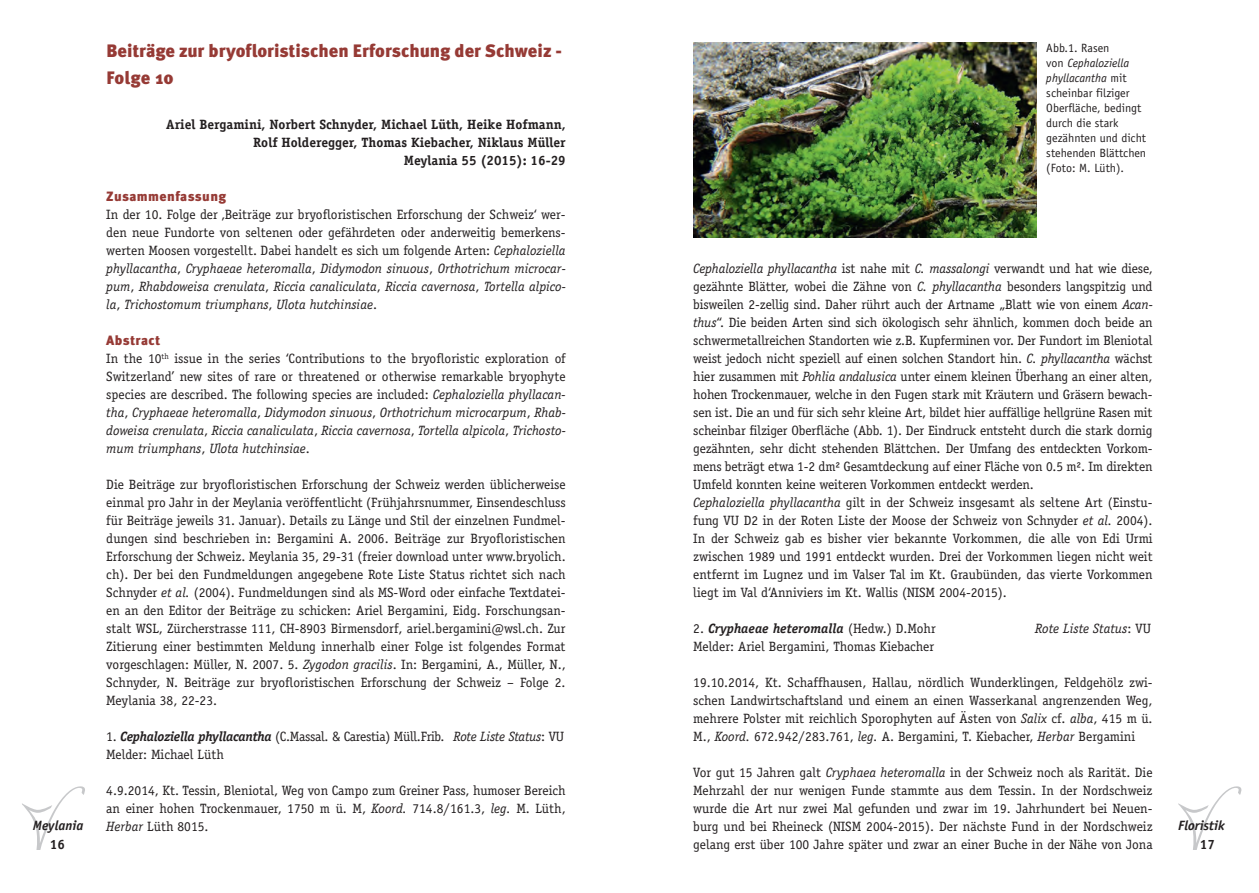
<style>
.page{position:relative;width:1259px;height:893px;background:#fff}
.page>*{position:absolute;margin:0;border:0;box-sizing:border-box;transform-origin:0 0}
.t1{font:900 18px/27px "Meta OT";color:#963a35}
.t2{font:13.5px/18px "Officina Serif";letter-spacing:-.01em;color:#231f20;text-align:justify}
.t3{font:700 13.5px/18px "Officina Serif";color:#231f20;text-align:right}
.t4{font:italic 700 13.5px "Officina Serif";color:#231f20}
.t5{font:900 13.5px "Meta OT";letter-spacing:.025em;color:#963a35}
.t6{font:italic 13.5px "Officina Serif";color:#231f20}
.t7{font:italic 700 13.5px "Officina Sans";color:#231f20}
.t8{font:700 13.5px "Officina Sans";color:#231f20}
.t9{font:12px/15px "Officina Sans";color:#231f20}
.s1{font-style:italic}
.s2{font-weight:700;font-style:italic}
.s3{font-weight:400;font-style:normal}
.s4{font-style:normal}
</style>
<div class="page">
<svg style="left:1178px;top:786px;width:63px;height:64px"></svg>
<svg style="left:22px;top:786px;width:63px;height:64px"></svg>
<img style="left:693px;top:43px;width:343px;height:194px">
<p class="t9" style="left:1046px;top:40px;width:101px">Abb.1. Rasen<br>von <span class="s1">Cephaloziella phyllacantha</span> mit scheinbar filziger<br>Oberfläche, bedingt durch die stark gezähnten und dicht stehenden Blättchen (Foto: M. Lüth).</p>
<h1 class="t1" style="left:106px;top:38px;width:457px">Beiträge zur bryofloristischen Erforschung der Schweiz -<br>Folge 10</h1>
<p class="t3" style="left:166px;top:116px;width:401px">Ariel Bergamini, Norbert Schnyder, Michael Lüth, Heike Hofmann,<br>Rolf Holderegger, Thomas Kiebacher, Niklaus Müller<br>Meylania 55 (2015): 16-29</p>
<p class="t5" style="left:106px;top:189px;width:121px">Zusammenfassung</p>
<p class="t2" style="left:106px;top:206px;width:461px">In der 10. Folge der ‚Beiträge zur bryofloristischen Erforschung der Schweiz‘ wer&shy;den neue Fundorte von seltenen oder gefährdeten oder anderweitig bemerkens&shy;werten Moosen vorgestellt. Dabei handelt es sich um folgende Arten: <span class="s1">Cephaloziella phyllacantha</span>, <span class="s1">Cryphaeae heteromalla</span>, <span class="s1">Didymodon sinuous</span>, <span class="s1">Orthotrichum microcar&shy;pum</span>, <span class="s1">Rhabdoweisa crenulata</span>, <span class="s1">Riccia canaliculata</span>, <span class="s1">Riccia cavernosa</span>, <span class="s1">Tortella alpico&shy;la</span>, <span class="s1">Trichostomum triumphans</span>, <span class="s1">Ulota hutchinsiae</span>.</p>
<p class="t5" style="left:106px;top:332px;width:56px">Abstract</p>
<p class="t2" style="left:106px;top:350px;width:461px">In the 10<sup>th</sup> issue in the series ‘Contributions to the bryofloristic exploration of Switzerland’ new sites of rare or threatened or otherwise remarkable bryophyte species are described. The following species are included: <span class="s1">Cephaloziella phyllacan&shy;tha</span>, <span class="s1">Cryphaeae heteromalla</span>, <span class="s1">Didymodon sinuous</span>, <span class="s1">Orthotrichum microcarpum</span>, <span class="s1">Rhab&shy;doweisa crenulata</span>, <span class="s1">Riccia canaliculata</span>, <span class="s1">Riccia cavernosa</span>, <span class="s1">Tortella alpicola</span>, <span class="s1">Trichosto&shy;mum triumphans</span>, <span class="s1">Ulota hutchinsiae</span>.</p>
<p class="t2" style="left:106px;top:476px;width:461px">Die Beiträge zur bryofloristischen Erforschung der Schweiz werden üblicherweise einmal pro Jahr in der Meylania veröffentlicht (Frühjahrsnummer, Einsendeschluss für Beiträge jeweils 31. Januar). Details zu Länge und Stil der einzelnen Fundmel&shy;dungen sind beschrieben in: Bergamini A. 2006. Beiträge zur Bryofloristischen Erforschung der Schweiz. Meylania 35, 29-31 (freier download unter www.bryolich. ch). Der bei den Fundmeldungen angegebene Rote Liste Status richtet sich nach Schnyder <span class="s1">et al.</span> (2004). Fundmeldungen sind als MS-Word oder einfache Textdatei&shy;en an den Editor der Beiträge zu schicken: Ariel Bergamini, Eidg. Forschungsan&shy;stalt WSL, Zürcherstrasse 111, CH-8903 Birmensdorf, ariel.bergamini@wsl.ch. Zur Zitierung einer bestimmten Meldung innerhalb einer Folge ist folgendes Format vorgeschlagen: Müller, N. 2007. 5. <span class="s1">Zygodon gracilis</span>. In: Bergamini, A., Müller, N., Schnyder, N. Beiträge zur bryofloristischen Erforschung der Schweiz – Folge 2.<br>Meylania 38, 22-23.</p>
<p class="t2" style="left:106px;top:728px;width:459px">1. <span class="s2">Cephaloziella phyllacantha</span> (C.Massal. &amp; Carestia) Müll.Frib. <span class="s1">Rote Liste Status</span>: VU<br>Melder: Michael Lüth</p>
<p class="t2" style="left:106px;top:782px;width:461px">4.9.2014, Kt. Tessin, Bleniotal, Weg von Campo zum Greiner Pass, humoser Bereich an einer hohen Trockenmauer, 1750 m ü. M, <span class="s1">Koord.</span> 714.8/161.3, <span class="s1">leg.</span> M. Lüth, <span class="s1">Herbar</span> Lüth 8015.</p>
<p class="t2" style="left:693px;top:260px;width:461px;text-align:left"><span class="s1">Cephaloziella phyllacantha</span> ist nahe mit <span class="s1">C. massalongi</span> verwandt und hat wie diese, gezähnte Blätter, wobei die Zähne von <span class="s1">C. phyllacantha</span> besonders langspitzig und bisweilen 2-zellig sind. Daher rührt auch der Artname „Blatt wie von einem <span class="s1">Acan&shy;thus</span>“. Die beiden Arten sind sich ökologisch sehr ähnlich, kommen doch beide an schwermetallreichen Standorten wie z.B. Kupferminen vor. Der Fundort im Bleniotal weist jedoch nicht speziell auf einen solchen Standort hin. <span class="s1">C. phyllacantha</span> wächst hier zusammen mit <span class="s1">Pohlia andalusica</span> unter einem kleinen Überhang an einer alten, hohen Trockenmauer, welche in den Fugen stark mit Kräutern und Gräsern bewach&shy;sen ist. Die an und für sich sehr kleine Art, bildet hier auffällige hellgrüne Rasen mit scheinbar filziger Oberfläche (Abb. 1). Der Eindruck entsteht durch die stark dornig gezähnten, sehr dicht stehenden Blättchen. Der Umfang des entdeckten Vorkom&shy;mens beträgt etwa 1-2 dm² Gesamtdeckung auf einer Fläche von 0.5 m². Im direkten Umfeld konnten keine weiteren Vorkommen entdeckt werden.<br><span class="s1">Cephaloziella phyllacantha</span> gilt in der Schweiz insgesamt als seltene Art (Einstu&shy;fung VU D2 in der Roten Liste der Moose der Schweiz von Schnyder <span class="s1">et al.</span> 2004).<br>In der Schweiz gab es bisher vier bekannte Vorkommen, die alle von Edi Urmi zwischen 1989 und 1991 entdeckt wurden. Drei der Vorkommen liegen nicht weit entfernt im Lugnez und im Valser Tal im Kt. Graubünden, das vierte Vorkommen liegt im Val d‘Anniviers im Kt. Wallis (NISM 2004-2015).</p>
<p class="t4" style="left:693px;top:621px;width:244px"><span class="s3">2.</span> Cryphaeae heteromalla <span class="s3">(Hedw.) D.Mohr</span></p>
<p class="t6" style="left:1035px;top:621px;width:117px">Rote Liste Status<span class="s4">: VU</span></p>
<p class="t2" style="left:693px;top:638px;width:242px">Melder: Ariel Bergamini, Thomas Kiebacher</p>
<p class="t2" style="left:693px;top:674px;width:461px">19.10.2014, Kt. Schaffhausen, Hallau, nördlich Wunderklingen, Feldgehölz zwi&shy;schen Landwirtschaftsland und einem an einen Wasserkanal angrenzenden Weg, mehrere Polster mit reichlich Sporophyten auf Ästen von <span class="s1">Salix</span> cf. <span class="s1">alba</span>, 415 m ü.<br>M., <span class="s1">Koord.</span> 672.942/283.761, <span class="s1">leg.</span> A. Bergamini, T. Kiebacher, <span class="s1">Herbar</span> Bergamini</p>
<p class="t2" style="left:693px;top:764px;width:461px">Vor gut 15 Jahren galt <span class="s1">Cryphaea heteromalla</span> in der Schweiz noch als Rarität. Die Mehrzahl der nur wenigen Funde stammte aus dem Tessin. In der Nordschweiz wurde die Art nur zwei Mal gefunden und zwar im 19. Jahrhundert bei Neuen&shy;burg und bei Rheineck (NISM 2004-2015). Der nächste Fund in der Nordschweiz gelang erst über 100 Jahre später und zwar an einer Buche in der Nähe von Jona</p>
<p class="t7" style="left:33px;top:817px;width:52px">Meylania</p>
<p class="t8" style="left:50px;top:836px;width:17px">16</p>
<p class="t8" style="left:1199px;top:836px;width:17px">17</p>
<p class="t7" style="left:1178px;top:818px;width:48px">Floristik</p>
</div>
